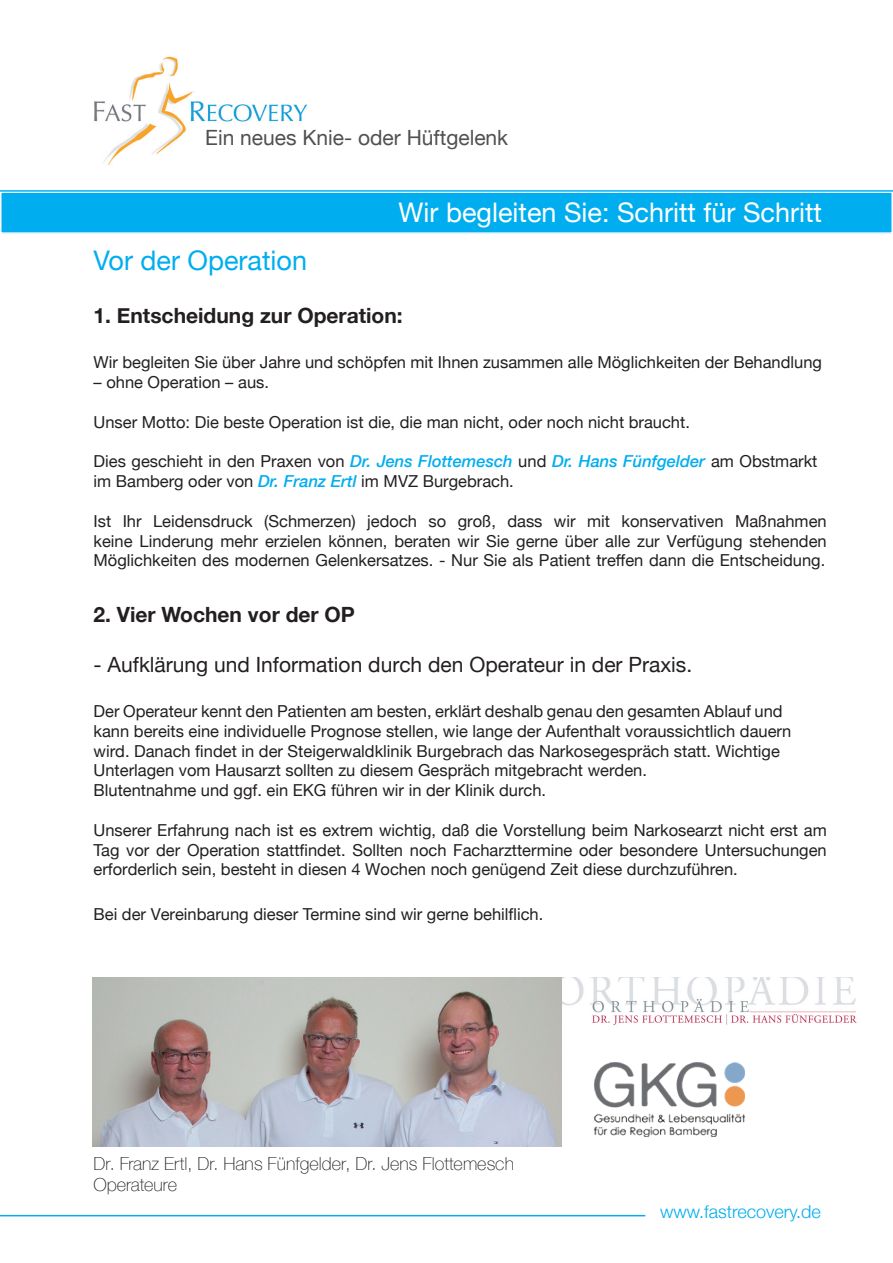
<style>
.page{position:relative;width:893px;height:1263px;background:#fff}
.page>*{position:absolute;margin:0;border:0;box-sizing:border-box;transform-origin:0 0}
.t1{font:27px "Helvetica Neue";color:#fff}
.t2{font:27px "Helvetica Neue";color:#00aeef}
.t3{font:21px "Helvetica Neue";color:#231f20}
.t4{font:700 21px "Helvetica Neue";color:#231f20}
.t5{font:21px "Helvetica Neue";color:#505052}
.t6{font:100 18px/21.6px "Helvetica Neue";color:#231f20}
.t7{font:300 18px "Helvetica Neue";color:#00aeef}
.t8{font:16.5px/19.8px "Helvetica Neue";color:#231f20}
.s1{font-weight:500;font-style:italic;color:#00aeef}
</style>
<div class="page">
<img style="left:94px;top:56px;width:214px;height:109px">
<img style="left:594px;top:1062px;width:151px;height:75px">
<div style="left:1px;top:192px;width:891px;height:41px;background:#00aeef"></div>
<div style="left:0;top:191px;width:893px;height:43px;border:2px solid #fff"></div>
<img style="left:562px;top:977px;width:295px;height:48px">
<hr style="left:0;top:190px;width:893px;height:2px;background:#00aeef">
<hr style="left:0;top:1215px;width:645px;height:1px;background:#00aeef">
<img style="left:92px;top:977px;width:469px;height:170px">
<p class="t5" style="left:205px;top:123px;width:305px">Ein neues Knie- oder Hüftgelenk</p>
<h1 class="t1" style="left:399px;top:193px;width:425px">Wir begleiten Sie: Schritt für Schritt</h1>
<h1 class="t2" style="left:94px;top:241px;width:215px">Vor der Operation</h1>
<p class="t4" style="left:94px;top:299px;width:311px">1. Entscheidung zur Operation:</p>
<p class="t8" style="left:94px;top:354px;width:730px">Wir begleiten Sie über Jahre und schöpfen mit Ihnen zusammen alle Möglichkeiten der Behandlung</p>
<p class="t8" style="left:94px;top:373px;width:177px">– ohne Operation – aus.</p>
<p class="t8" style="left:94px;top:413px;width:598px">Unser Motto: Die beste Operation ist die, die man nicht, oder noch nicht braucht.</p>
<p class="t8" style="left:94px;top:453px;width:725px">Dies geschieht in den Praxen von <span class="s1">Dr. Jens Flottemesch</span> und <span class="s1">Dr. Hans Fünfgelder</span> am Obstmarkt im Bamberg oder von <span class="s1">Dr. Franz Ertl</span> im MVZ Burgebrach.</p>
<p class="t8" style="left:94px;top:512px;width:735px;text-align:justify">Ist Ihr Leidensdruck (Schmerzen) jedoch so groß, dass wir mit konservativen Maßnahmen keine Linderung mehr erzielen können, beraten wir Sie gerne über alle zur Verfügung stehenden Möglichkeiten des modernen Gelenkersatzes. - Nur Sie als Patient treffen dann die Entscheidung.</p>
<p class="t4" style="left:94px;top:598px;width:263px">2. Vier Wochen vor der OP</p>
<p class="t3" style="left:94px;top:649px;width:600px">- Aufklärung und Information durch den Operateur in der Praxis.</p>
<p class="t8" style="left:94px;top:702px;width:699px">Der Operateur kennt den Patienten am besten, erklärt deshalb genau den gesamten Ablauf und kann bereits eine individuelle Prognose stellen, wie lange der Aufenthalt voraussichtlich dauern wird. Danach findet in der Steigerwaldklinik Burgebrach das Narkosegespräch statt. Wichtige Unterlagen vom Hausarzt sollten zu diesem Gespräch mitgebracht werden.<br>Blutentnahme und ggf. ein EKG führen wir in der Klinik durch.</p>
<p class="t8" style="left:94px;top:821px;width:735px;text-align:justify">Unserer Erfahrung nach ist es extrem wichtig, daß die Vorstellung beim Narkosearzt nicht erst am Tag vor der Operation stattfindet. Sollten noch Facharzttermine oder besondere Untersuchungen erforderlich sein, besteht in diesen 4 Wochen noch genügend Zeit diese durchzuführen.</p>
<p class="t8" style="left:94px;top:905px;width:451px">Bei der Vereinbarung dieser Termine sind wir gerne behilflich.</p>
<p class="t6" style="left:94px;top:1151px;width:422px">Dr. Franz Ertl, Dr. Hans Fünfgelder, Dr. Jens Flottemesch<br>Operateure</p>
<p class="t7" style="left:660px;top:1197px;width:162px">www.fastrecovery.de</p>
</div>
